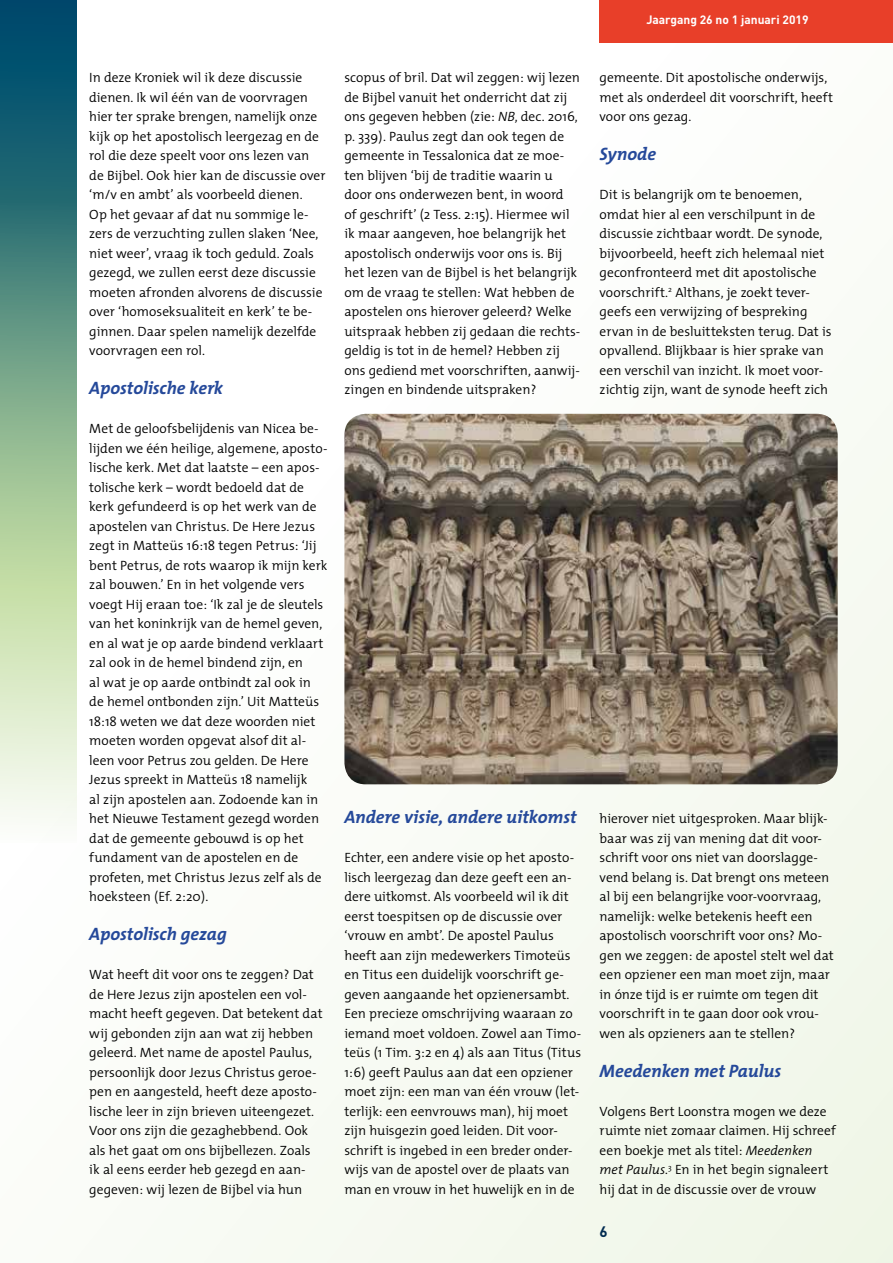
<style>
.page{position:relative;width:893px;height:1263px;background:#fff}
.page>*{position:absolute;margin:0;border:0;box-sizing:border-box;transform-origin:0 0}
.t1{font:italic 700 18px "The Mix";letter-spacing:-.005em;color:#25499a}
.t2{font:700 15px "FFDIN Pro";color:#002b50}
.t3{font:300 13.5px/19.5px "The Mix";color:#000}
.t4{font:700 12px "FFDIN Pro";color:#fff}
.s1{font-style:italic}
</style>
<div class="page">
<div style="left:0;top:0;width:893px;height:1263px;background:linear-gradient(to right,#fefffe,#f5f9f0)"></div>
<div style="left:600px;top:0;width:293px;height:43px;background:#e83f29"></div>
<div style="left:0;top:0;width:77px;height:202px;background:linear-gradient(to bottom,#00466c,#206972)"></div>
<svg style="left:0;top:197px;width:77px;height:646px"></svg>
<img style="left:344px;top:414px;width:494px;height:370px">
<p class="t3" style="left:89px;top:68px;width:238px">In deze Kroniek wil ik deze discussie dienen. Ik wil één van de voorvragen hier ter sprake brengen, namelijk onze kijk op het apostolisch leergezag en de rol die deze speelt voor ons lezen van de Bijbel. Ook hier kan de discussie over ‘m/v en ambt’ als voorbeeld dienen.<br>Op het gevaar af dat nu sommige le&shy;zers de verzuchting zullen slaken ‘Nee, niet weer’, vraag ik toch geduld. Zoals gezegd, we zullen eerst deze discussie moeten afronden alvorens de discussie over ‘homoseksualiteit en kerk’ te be&shy;ginnen. Daar spelen namelijk dezelfde voorvragen een rol.</p>
<h1 class="t1" style="left:89px;top:373px;width:135px">Apostolische kerk</h1>
<p class="t3" style="left:89px;top:419px;width:240px">Met de geloofsbelijdenis van Nicea be&shy;lijden we één heilige, algemene, aposto&shy;lische kerk. Met dat laatste – een apos&shy;tolische kerk – wordt bedoeld dat de kerk gefundeerd is op het werk van de apostelen van Christus. De Here Jezus zegt in Matteüs 16:18 tegen Petrus: ‘Jij bent Petrus, de rots waarop ik mijn kerk zal bouwen.’ En in het volgende vers voegt Hij eraan toe: ‘Ik zal je de sleutels van het koninkrijk van de hemel geven, en al wat je op aarde bindend verklaart zal ook in de hemel bindend zijn, en<br>al wat je op aarde ontbindt zal ook in de hemel ontbonden zijn.’ Uit Matteüs 18:18 weten we dat deze woorden niet moeten worden opgevat alsof dit al&shy;leen voor Petrus zou gelden. De Here Jezus spreekt in Matteüs 18 namelijk<br>al zijn apostelen aan. Zodoende kan in het Nieuwe Testament gezegd worden dat de gemeente gebouwd is op het fundament van de apostelen en de profeten, met Christus Jezus zelf als de hoeksteen (Ef. 2:20).</p>
<h1 class="t1" style="left:89px;top:919px;width:139px">Apostolisch gezag</h1>
<p class="t3" style="left:89px;top:965px;width:235px">Wat heeft dit voor ons te zeggen? Dat de Here Jezus zijn apostelen een vol&shy;macht heeft gegeven. Dat betekent dat wij gebonden zijn aan wat zij hebben geleerd. Met name de apostel Paulus, persoonlijk door Jezus Christus geroe&shy;pen en aangesteld, heeft deze aposto&shy;lische leer in zijn brieven uiteengezet.<br>Voor ons zijn die gezaghebbend. Ook als het gaat om ons bijbellezen. Zoals ik al eens eerder heb gezegd en aan&shy;gegeven: wij lezen de Bijbel via hun</p>
<p class="t3" style="left:344px;top:67px;width:237px">scopus of bril. Dat wil zeggen: wij lezen de Bijbel vanuit het onderricht dat zij ons gegeven hebben (zie: <span class="s1">NB</span>, dec. 2016, p. 339). Paulus zegt dan ook tegen de gemeente in Tessalonica dat ze moe&shy;ten blijven ‘bij de traditie waarin u door ons onderwezen bent, in woord<br>of geschrift’ (2 Tess. 2:15). Hiermee wil ik maar aangeven, hoe belangrijk het apostolisch onderwijs voor ons is. Bij het lezen van de Bijbel is het belangrijk om de vraag te stellen: Wat hebben de apostelen ons hierover geleerd? Welke uitspraak hebben zij gedaan die rechts&shy;geldig is tot in de hemel? Hebben zij ons gediend met voorschriften, aanwij&shy;zingen en bindende uitspraken?</p>
<h1 class="t1" style="left:344px;top:802px;width:234px">Andere visie, andere uitkomst</h1>
<p class="t3" style="left:344px;top:848px;width:238px">Echter, een andere visie op het aposto&shy;lisch leergezag dan deze geeft een an&shy;dere uitkomst. Als voorbeeld wil ik dit eerst toespitsen op de discussie over ‘vrouw en ambt’. De apostel Paulus heeft aan zijn medewerkers Timoteüs en Titus een duidelijk voorschrift ge&shy;geven aangaande het opzienersambt.<br>Een precieze omschrijving waaraan zo iemand moet voldoen. Zowel aan Timo&shy;teüs (1 Tim. 3:2 en 4) als aan Titus (Titus 1:6) geeft Paulus aan dat een opziener moet zijn: een man van één vrouw (let&shy;terlijk: een eenvrouws man), hij moet zijn huisgezin goed leiden. Dit voor&shy;schrift is ingebed in een breder onder&shy;wijs van de apostel over de plaats van man en vrouw in het huwelijk en in de</p>
<p class="t4" style="left:646px;top:10px;width:164px">Jaargang 26 no 1 januari 2019</p>
<p class="t3" style="left:600px;top:67px;width:235px">gemeente. Dit apostolische onderwijs, met als onderdeel dit voorschrift, heeft voor ons gezag.</p>
<h1 class="t1" style="left:600px;top:139px;width:58px">Synode</h1>
<p class="t3" style="left:600px;top:185px;width:233px">Dit is belangrijk om te benoemen, omdat hier al een verschilpunt in de discussie zichtbaar wordt. De synode, bijvoorbeeld, heeft zich helemaal niet geconfronteerd met dit apostolische voorschrift.<sup>2</sup> Althans, je zoekt tever&shy;geefs een verwijzing of bespreking ervan in de besluitteksten terug. Dat is opvallend. Blijkbaar is hier sprake van een verschil van inzicht. Ik moet voor&shy;zichtig zijn, want de synode heeft zich</p>
<p class="t3" style="left:600px;top:808px;width:236px">hierover niet uitgesproken. Maar blijk&shy;baar was zij van mening dat dit voor&shy;schrift voor ons niet van doorslagge&shy;vend belang is. Dat brengt ons meteen al bij een belangrijke voor-voorvraag, namelijk: welke betekenis heeft een apostolisch voorschrift voor ons? Mo&shy;gen we zeggen: de apostel stelt wel dat een opziener een man moet zijn, maar in ónze tijd is er ruimte om tegen dit voorschrift in te gaan door ook vrou&shy;wen als opzieners aan te stellen?</p>
<h1 class="t1" style="left:600px;top:1056px;width:183px">Meedenken met Paulus</h1>
<p class="t3" style="left:600px;top:1101px;width:238px">Volgens Bert Loonstra mogen we deze ruimte niet zomaar claimen. Hij schreef een boekje met als titel: <span class="s1">Meedenken met Paulus.</span><sup>3</sup> En in het begin signaleert hij dat in de discussie over de vrouw</p>
<p class="t2" style="left:600px;top:1219px;width:10px">6</p>
</div>
